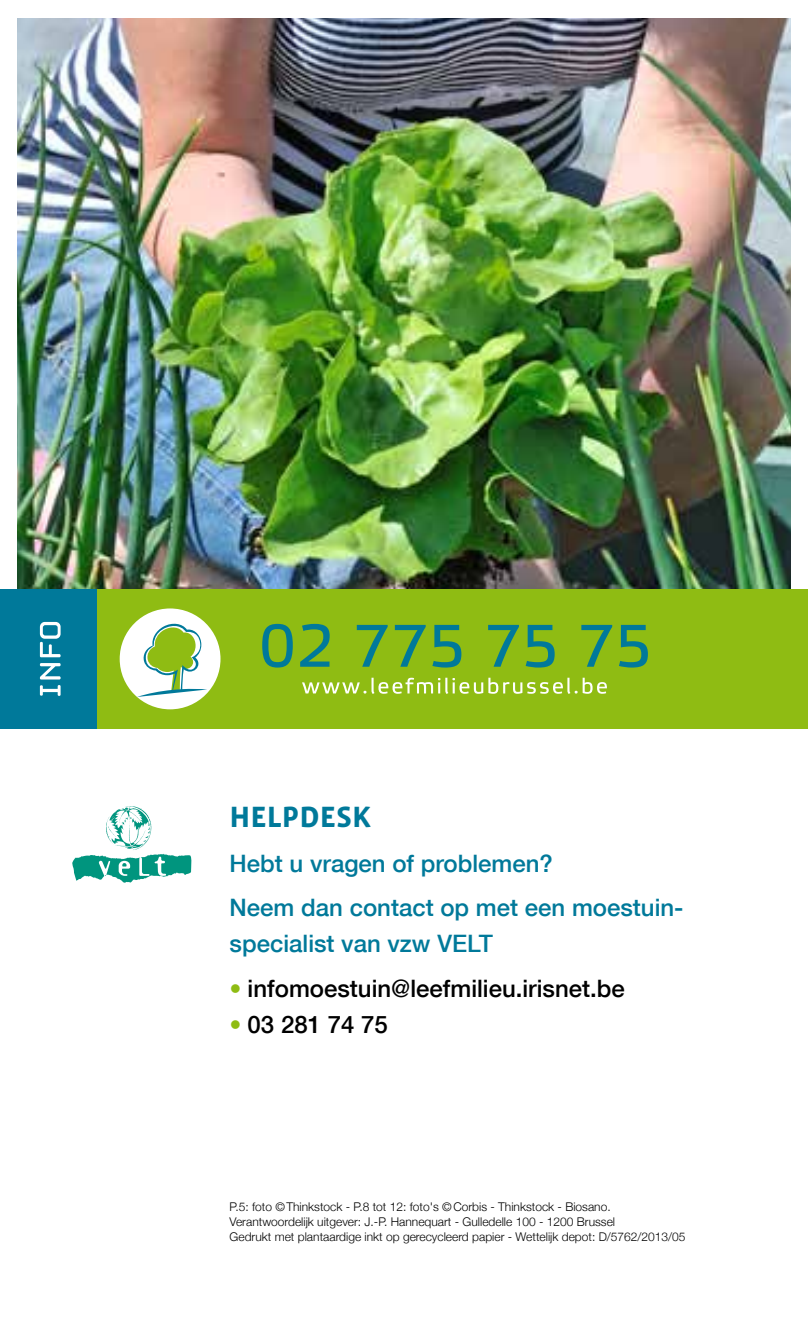
<style>
.page{position:relative;width:808px;height:1319px;background:#fff}
.page>*{position:absolute;margin:0;border:0;box-sizing:border-box;transform-origin:0 0}
.t1{font:700 30px "Vista Sans";color:#00799a}
.t2{font:500 24px/44.4px "Helvetica Neue";color:#00799a}
.t3{font:500 24px "Helvetica Neue";color:#000}
.t4{font:300 12px/15px "Helvetica Neue";color:#000}
.s1{color:#8fbc13}
</style>
<div class="page">
<img style="left:17px;top:19px;width:774px;height:570px">
<div style="left:0;top:589px;width:808px;height:139px;background:#8fbc13"></div>
<svg style="left:262px;top:623px;width:31px;height:44px"></svg>
<svg style="left:300px;top:623px;width:30px;height:43px"></svg>
<svg style="left:357px;top:624px;width:31px;height:42px"></svg>
<svg style="left:395px;top:624px;width:31px;height:42px"></svg>
<svg style="left:432px;top:624px;width:29px;height:43px"></svg>
<svg style="left:488px;top:624px;width:31px;height:42px"></svg>
<svg style="left:526px;top:624px;width:29px;height:43px"></svg>
<svg style="left:581px;top:624px;width:31px;height:42px"></svg>
<svg style="left:619px;top:624px;width:29px;height:43px"></svg>
<div style="left:0;top:589px;width:97px;height:139px;background:#00799a"></div>
<svg style="left:302px;top:677px;width:275px;height:16px"></svg>
<svg style="left:583px;top:677px;width:24px;height:16px"></svg>
<div style="left:120px;top:608px;width:100px;height:101px;background:#fff;border-radius:50%"></div>
<svg style="left:137px;top:621px;width:70px;height:76px"></svg>
<svg style="left:40px;top:685px;width:21px;height:10px"></svg>
<svg style="left:40px;top:663px;width:21px;height:16px"></svg>
<svg style="left:40px;top:622px;width:21px;height:35px"></svg>
<svg style="left:72px;top:806px;width:120px;height:77px"></svg>
<h1 class="t1" style="left:230px;top:801px;width:143px">HELPDESK</h1>
<h2 class="t2" style="left:230px;top:840px;width:455px">Hebt u vragen of problemen?<br>Neem dan contact op met een moestuin-</h2>
<h2 class="t2" style="left:230px;top:921px;width:251px">specialist van vzw VELT</h2>
<h2 class="t3" style="left:230px;top:973px;width:397px"><span class="s1">•</span> infomoestuin@leefmilieu.irisnet.be</h2>
<h2 class="t3" style="left:230px;top:1009px;width:160px"><span class="s1">•</span> 03 281 74 75</h2>
<p class="t4" style="left:230px;top:1199px;width:457px">P.5: foto © Thinkstock - P.8 tot 12: foto's © Corbis - Thinkstock - Biosano.<br>Verantwoordelijk uitgever: J.-P. Hannequart - Gulledelle 100 - 1200 Brussel<br>Gedrukt met plantaardige inkt op gerecycleerd papier - Wettelijk depot: D/5762/2013/05</p>
</div>
